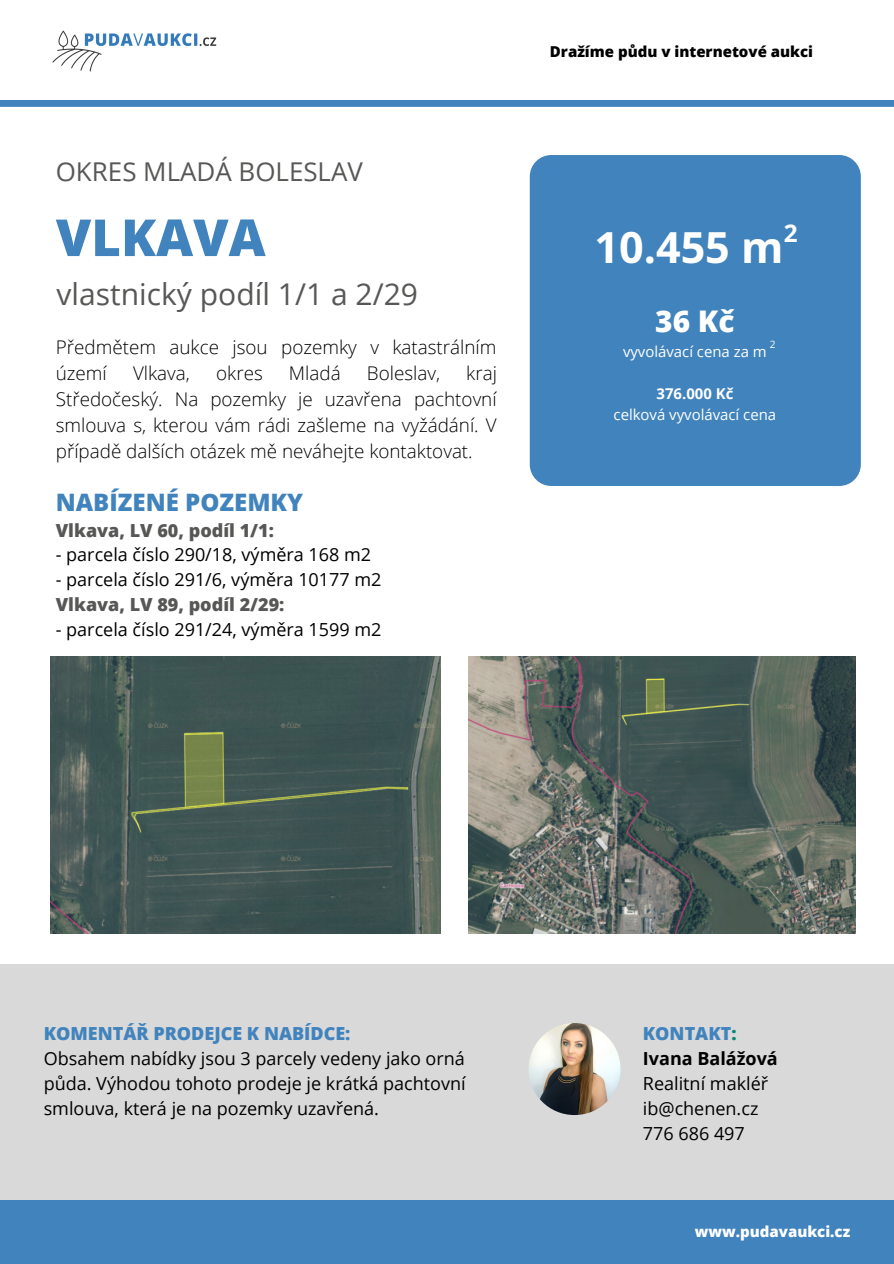
<style>
.page{position:relative;width:894px;height:1264px;background:#fff}
.page>*{position:absolute;margin:0;border:0;box-sizing:border-box;transform-origin:0 0}
.t1{font:800 51px "Open Sans";color:#4183bd}
.t2{font:700 43.2px "Open Sans Hebrew";color:#fff}
.t3{font:30px "Open Sans";color:#575756}
.t4{font:800 29.85px "Open Sans";color:#fff}
.t5{font:25.95px "Open Sans";color:#575756}
.t6{font:700 24.3px "Open Sans Hebrew";color:#fff}
.t7{font:800 24px "Open Sans";color:#4183bd}
.t8{font:300 18.9px/26px "Open Sans";color:#000}
.t9{font:18px/24.8px "Open Sans";color:#000;text-align:justify}
.t10{font:800 18px "Open Sans";color:#575756}
.t11{font:800 18px "Open Sans";color:#4183bd}
.t12{font:800 15px "Open Sans";color:#000}
.t13{font:800 15px "Open Sans";color:#fff}
.t14{font:14.85px "Open Sans";color:#fff}
.t15{font:700 14.85px "Open Sans";color:#fff}
.t16{font:10.2px "Open Sans";color:#fff}
.s1{color:#068873}
.s2{font-weight:700}
</style>
<div class="page">
<div style="left:0;top:964px;width:893px;height:299px;background:#d9d9d9"></div>
<div style="left:0;top:1199px;width:893px;height:64px;background:#4183bd"></div>
<div style="left:529px;top:155px;width:331px;height:331px;background:#4183bd;border-radius:22px"></div>
<svg style="left:0;top:100px;width:893px;height:7px"></svg>
<img style="left:52px;top:30px;width:165px;height:42px">
<img style="left:468px;top:656px;width:387px;height:277px">
<img style="left:50px;top:656px;width:390px;height:277px">
<img style="left:528px;top:1023px;width:92px;height:92px;border-radius:50%">
<p class="t5" style="left:56px;top:153px;width:308px">OKRES MLADÁ BOLESLAV</p>
<p class="t1" style="left:56px;top:201px;width:211px">VLKAVA</p>
<p class="t3" style="left:57px;top:273px;width:363px">vlastnický podíl 1/1 a 2/29</p>
<p class="t8" style="left:56px;top:334px;width:442px">Předmětem aukce jsou pozemky v katastrálním území</p>
<p class="t8" style="left:133px;top:360px;width:58px">Vlkava,</p>
<p class="t8" style="left:216px;top:360px;width:48px">okres</p>
<p class="t8" style="left:289px;top:360px;width:53px">Mladá</p>
<p class="t8" style="left:367px;top:360px;width:75px">Boleslav,</p>
<p class="t8" style="left:56px;top:360px;width:442px;text-align:justify;text-indent:410px">kraj Středočeský. Na pozemky je uzavřena pachtovní smlouva s, kterou vám rádi zašleme na vyžádání. V případě dalších otázek mě neváhejte kontaktovat.</p>
<p class="t7" style="left:56px;top:485px;width:249px">NABÍZENÉ POZEMKY</p>
<p class="t10" style="left:56px;top:517px;width:220px">Vlkava, LV 60, podíl 1/1:</p>
<p class="t9" style="left:56px;top:542px;width:317px">- parcela číslo 290/18, výměra 168 m2</p>
<p class="t9" style="left:56px;top:566px;width:327px">- parcela číslo 291/6, výměra 10177 m2</p>
<p class="t10" style="left:56px;top:591px;width:230px">Vlkava, LV 89, podíl 2/29:</p>
<p class="t9" style="left:56px;top:616px;width:327px">- parcela číslo 291/24, výměra 1599 m2</p>
<p class="t12" style="left:549px;top:41px;width:264px">Dražíme půdu v internetové aukci</p>
<p class="t6" style="left:783px;top:216px;width:15px">2</p>
<p class="t2" style="left:594px;top:217px;width:190px">10.455 m</p>
<p class="t4" style="left:655px;top:300px;width:81px">36 Kč</p>
<p class="t14" style="left:622px;top:341px;width:145px">vyvolávací cena za m</p>
<p class="t15" style="left:656px;top:383px;width:78px">376.000 Kč</p>
<p class="t14" style="left:613px;top:404px;width:164px">celková vyvolávací cena</p>
<p class="t16" style="left:769px;top:337px;width:7px">2</p>
<p class="t11" style="left:44px;top:1021px;width:308px">KOMENTÁŘ PRODEJCE K NABÍDCE:</p>
<p class="t9" style="left:44px;top:1045px;width:423px">Obsahem nabídky jsou 3 parcely vedeny jako orná půda. Výhodou tohoto prodeje je krátká pachtovní smlouva, která je na pozemky uzavřená.</p>
<p class="t11" style="left:642px;top:1021px;width:95px">KONTAKT<span class="s1">:</span></p>
<p class="t9" style="left:642px;top:1045px;width:136px"><span class="s2">Ivana Balážová<br></span>Realitní makléř</p>
<p class="t9" style="left:642px;top:1095px;width:117px">ib@chenen.cz</p>
<p class="t9" style="left:642px;top:1120px;width:103px">776 686 497</p>
<p class="t13" style="left:694px;top:1221px;width:157px">www.pudavaukci.cz</p>
</div>
